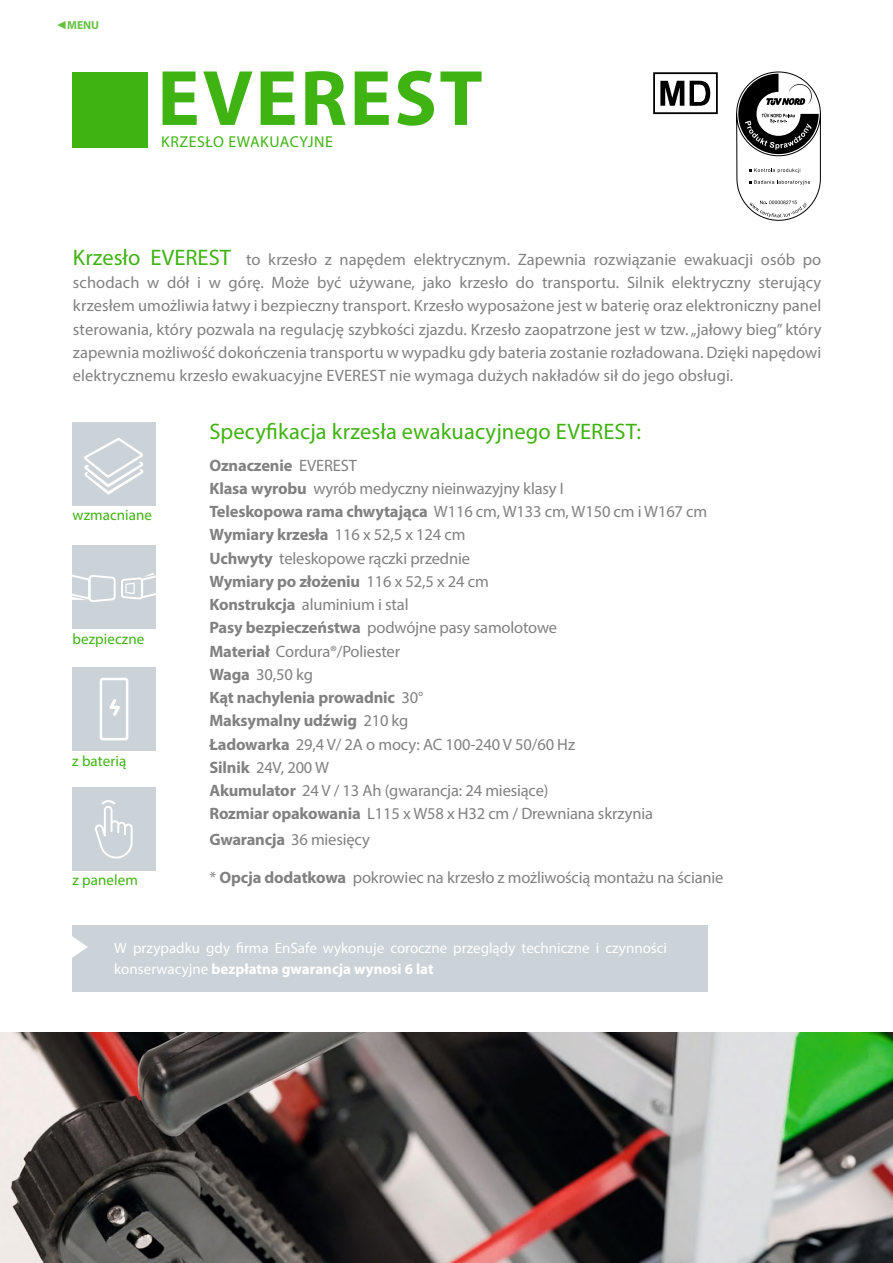
<style>
.page{position:relative;width:893px;height:1263px;background:#fff}
.page>*{position:absolute;margin:0;border:0;box-sizing:border-box;transform-origin:0 0}
.t1{font:700 79.2px "Myriad Pro";letter-spacing:.03em;color:#3fb312}
.t2{font:22.5px "Myriad Pro";letter-spacing:.005em;color:#3fb312}
.t3{font:16.5px/23.2px "Myriad Pro";letter-spacing:-.01em;color:#808180;text-align:justify}
.t4{font:15.75px "Myriad Pro";letter-spacing:.04em;color:#3fb312}
.t5{font:15px/21px "Myriad Pro";color:#fff}
.t6{font:15px "Myriad Pro";letter-spacing:.005em;color:#3fb312}
.t7{font:700 11.7px "Myriad Pro";color:#3fb312}
.s1{font-family:"Arial"}
.s2{font-size:22.5px;color:#3fb312}
.s3{font-weight:700}
</style>
<div class="page">
<div style="left:72px;top:72px;width:75px;height:75px;background:#3fb312"></div>
<img style="left:0;top:1032px;width:893px;height:231px">
<svg style="left:736px;top:71px;width:85px;height:150px"></svg>
<div style="left:72px;top:667px;width:83px;height:83px;background:#cbd3d8"></div>
<div style="left:73px;top:787px;width:83px;height:83px;background:#cbd3d8"></div>
<div style="left:73px;top:546px;width:83px;height:83px;background:#cbd3d8"></div>
<div style="left:73px;top:423px;width:83px;height:83px;background:#cbd3d8"></div>
<svg style="left:84px;top:438px;width:60px;height:57px"></svg>
<svg style="left:95px;top:800px;width:38px;height:59px"></svg>
<svg style="left:109px;top:699px;width:11px;height:17px"></svg>
<div style="left:100px;top:678px;width:28px;height:62px;border:3px solid #fff;border-radius:2px"></div>
<svg style="left:72px;top:570px;width:84px;height:33px"></svg>
<div style="left:73px;top:925px;width:635px;height:66px;background:#cbd3d8"></div>
<svg style="left:72px;top:935px;width:16px;height:24px"></svg>
<svg style="left:653px;top:72px;width:65px;height:42px"></svg>
<p class="t7" style="left:56px;top:18px;width:45px"><span class="s1">◄</span>MENU</p>
<h1 class="t1" style="left:157px;top:47px;width:327px">EVEREST</h1>
<p class="t4" style="left:161px;top:132px;width:173px">KRZESŁO EWAKUACYJNE</p>
<p class="t3" style="left:73px;top:247px;width:750px"><span class="s2">Krzesło EVEREST</span> to krzesło z napędem elektrycznym. Zapewnia rozwiązanie ewakuacji osób po schodach w dół i w górę. Może być używane, jako krzesło do transportu. Silnik elektryczny sterujący krzesłem umożliwia łatwy i bezpieczny transport. Krzesło wyposażone jest w baterię oraz elektroniczny panel sterowania, który pozwala na regulację szybkości zjazdu. Krzesło zaopatrzone jest w tzw. „jałowy bieg” który zapewnia możliwość dokończenia transportu w wypadku gdy bateria zostanie rozładowana. Dzięki napędowi elektrycznemu krzesło ewakuacyjne EVEREST nie wymaga dużych nakładów sił do jego obsługi.</p>
<h2 class="t2" style="left:209px;top:418px;width:433px">Specyfikacja krzesła ewakuacyjnego EVEREST:</h2>
<p class="t3" style="left:209px;top:453px;width:499px;text-align:left"><span class="s3">Oznaczenie</span> EVEREST<br><span class="s3">Klasa wyrobu</span> wyrób medyczny nieinwazyjny klasy I<br><span class="s3">Teleskopowa rama chwytająca</span> W116 cm, W133 cm, W150 cm i W167 cm <span class="s3">Wymiary krzesła</span> 116 x 52,5 x 124 cm<br><span class="s3">Uchwyty</span> teleskopowe rączki przednie<br><span class="s3">Wymiary po złożeniu</span> 116 x 52,5 x 24 cm<br><span class="s3">Konstrukcja</span> aluminium i stal<br><span class="s3">Pasy bezpieczeństwa</span> podwójne pasy samolotowe<br><span class="s3">Materiał</span> Cordura®/Poliester<br><span class="s3">Waga</span> 30,50 kg<br><span class="s3">Kąt nachylenia prowadnic</span> 30°<br><span class="s3">Maksymalny udźwig</span> 210 kg<br><span class="s3">Ładowarka</span> 29,4 V/ 2A o mocy: AC 100-240 V 50/60 Hz<br><span class="s3">Silnik</span> 24V, 200 W<br><span class="s3">Akumulator</span> 24 V / 13 Ah (gwarancja: 24 miesiące)<br><span class="s3">Rozmiar opakowania</span> L115 x W58 x H32 cm / Drewniana skrzynia</p>
<p class="t3" style="left:209px;top:827px;width:162px"><span class="s3">Gwarancja</span> 36 miesięcy</p>
<p class="t3" style="left:209px;top:865px;width:516px">* <span class="s3">Opcja dodatkowa</span> pokrowiec na krzesło z możliwością montażu na ścianie</p>
<p class="t6" style="left:73px;top:506px;width:81px">wzmacniane</p>
<p class="t6" style="left:73px;top:630px;width:73px">bezpieczne</p>
<p class="t6" style="left:72px;top:751px;width:55px">z baterią</p>
<p class="t6" style="left:73px;top:871px;width:67px">z panelem</p>
<p class="t5" style="left:114px;top:937px;width:554px">W przypadku gdy firma EnSafe wykonuje coroczne przeglądy techniczne i czynności konserwacyjne <span class="s3">bezpłatna gwarancja wynosi 6 lat</span></p>
</div>
